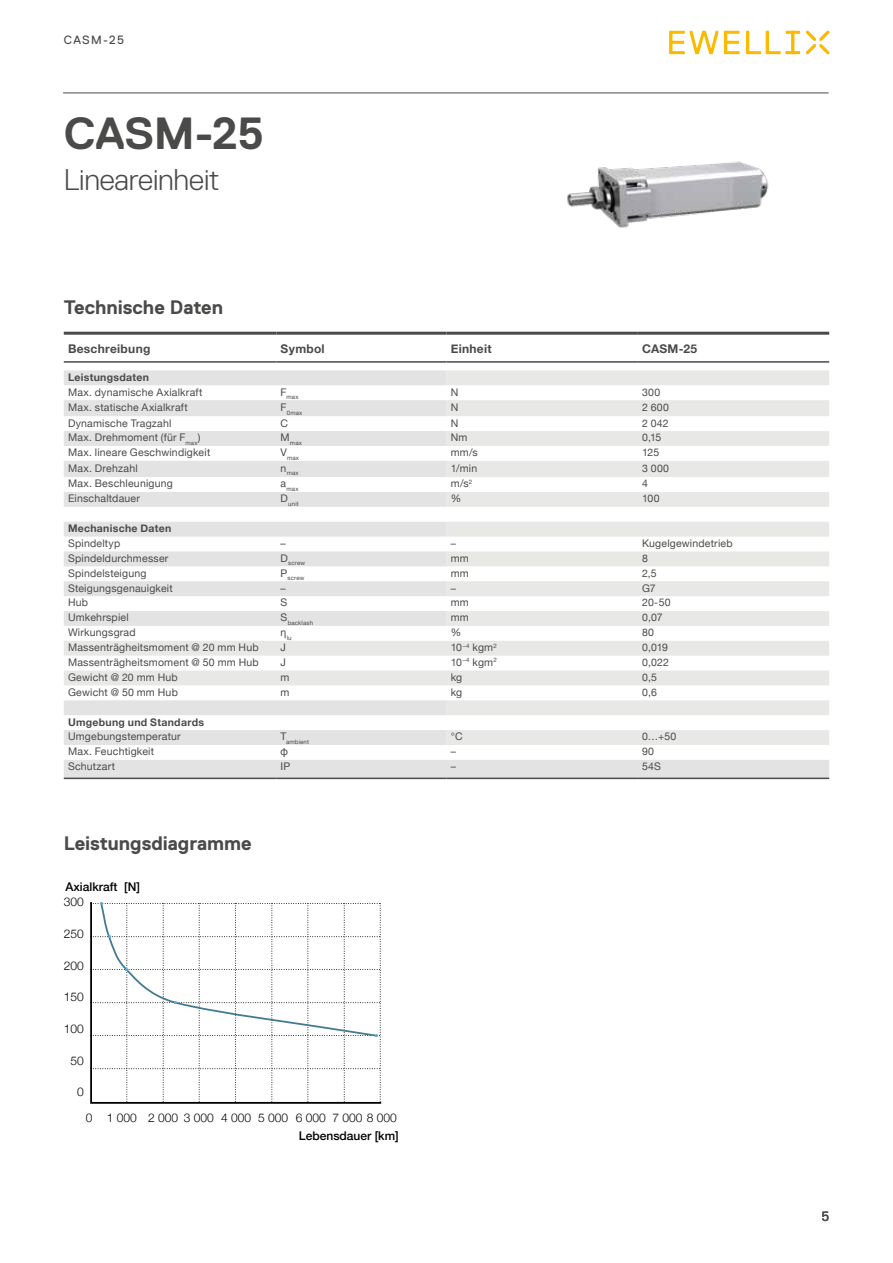
<style>
.page{position:relative;width:893px;height:1263px;background:#fff}
.page>*{position:absolute;margin:0;border:0;box-sizing:border-box;transform-origin:0 0}
.t1{font:700 45px "Replica Std";letter-spacing:-.01em;color:#4a4a49}
.t2{font:300 30px "Replica Std";letter-spacing:-.005em;color:#4a4a49}
.t3{font:700 19.5px "Replica Std";letter-spacing:-.005em;color:#4a4a49}
.t4{font:13.5px "Replica Std";color:#4a4a49}
.t5{font:300 12px "Helvetica Neue";color:#000}
.t6{font:700 12px "Helvetica Neue";letter-spacing:.025em;color:#4a4a49}
.t7{font:500 12px "Helvetica Neue";color:#000}
.t8{font:12px "Replica Std";letter-spacing:.11em;color:#4a4a49}
.t9{font:10.5px "Helvetica Neue";letter-spacing:.02em;color:#4a4a49}
.t10{font:700 10.5px "Helvetica Neue";letter-spacing:.025em;color:#4a4a49}
.t11{font:6.15px "Helvetica Neue";letter-spacing:.025em;color:#4a4a49}
</style>
<div class="page">
<hr style="left:63px;top:93px;width:765px;height:1px;background:#4a4a49">
<svg style="left:669px;top:31px;width:131px;height:23px"></svg>
<svg style="left:806px;top:31px;width:23px;height:23px"></svg>
<img style="left:567px;top:161px;width:202px;height:67px">
<div style="left:64px;top:760px;width:765px;height:18px;background:#e3e3e3"></div>
<svg style="left:64px;top:370px;width:765px;height:375px;fill:#e9e9e8"></svg>
<hr style="left:64px;top:332px;width:212px;height:3px;background:#4a4a49">
<hr style="left:276px;top:332px;width:170px;height:3px;background:#4a4a49">
<hr style="left:446px;top:332px;width:192px;height:3px;background:#4a4a49">
<hr style="left:638px;top:332px;width:191px;height:3px;background:#4a4a49">
<hr style="left:64px;top:361px;width:212px;height:2px;background:#4a4a49">
<hr style="left:276px;top:361px;width:170px;height:2px;background:#4a4a49">
<hr style="left:446px;top:361px;width:192px;height:2px;background:#4a4a49">
<hr style="left:638px;top:361px;width:191px;height:2px;background:#4a4a49">
<hr style="left:64px;top:778px;width:212px;height:1px;background:#4a4a49">
<hr style="left:276px;top:778px;width:170px;height:1px;background:#4a4a49">
<hr style="left:446px;top:778px;width:192px;height:1px;background:#4a4a49">
<hr style="left:638px;top:778px;width:191px;height:1px;background:#4a4a49">
<svg style="left:90px;top:902px;width:292px;height:202px"></svg>
<p class="t8" style="left:64px;top:34px;width:62px">CASM-25</p>
<h1 class="t1" style="left:64px;top:109px;width:202px">CASM-25</h1>
<h2 class="t2" style="left:64px;top:163px;width:157px">Lineareinheit</h2>
<h3 class="t3" style="left:64px;top:297px;width:161px">Technische Daten</h3>
<p class="t6" style="left:68px;top:340px;width:84px">Beschreibung</p>
<p class="t6" style="left:281px;top:340px;width:46px">Symbol</p>
<p class="t6" style="left:451px;top:340px;width:42px">Einheit</p>
<p class="t6" style="left:642px;top:340px;width:57px">CASM-25</p>
<p class="t10" style="left:68px;top:369px;width:82px">Leistungsdaten</p>
<p class="t9" style="left:68px;top:384px;width:136px">Max. dynamische Axialkraft</p>
<p class="t11" style="left:281px;top:392px;width:20px"><sup>F</sup>max</p>
<p class="t9" style="left:451px;top:384px;width:9px">N</p>
<p class="t9" style="left:642px;top:384px;width:20px">300</p>
<p class="t9" style="left:68px;top:400px;width:121px">Max. statische Axialkraft</p>
<p class="t11" style="left:281px;top:408px;width:23px"><sup>F</sup>0max</p>
<p class="t9" style="left:451px;top:400px;width:9px">N</p>
<p class="t9" style="left:642px;top:400px;width:28px">2 600</p>
<p class="t9" style="left:68px;top:415px;width:105px">Dynamische Tragzahl</p>
<p class="t9" style="left:281px;top:415px;width:9px">C</p>
<p class="t9" style="left:451px;top:415px;width:9px">N</p>
<p class="t9" style="left:642px;top:415px;width:28px">2 042</p>
<p class="t9" style="left:68px;top:430px;width:134px">Max. Drehmoment (für F<sub>max</sub>)</p>
<p class="t11" style="left:281px;top:438px;width:23px"><sup>M</sup>max</p>
<p class="t9" style="left:451px;top:430px;width:18px">Nm</p>
<p class="t9" style="left:642px;top:430px;width:21px">0,15</p>
<p class="t9" style="left:68px;top:445px;width:144px">Max. lineare Geschwindigkeit</p>
<p class="t11" style="left:281px;top:453px;width:20px"><sup>V</sup>max</p>
<p class="t9" style="left:451px;top:445px;width:29px">mm/s</p>
<p class="t9" style="left:642px;top:445px;width:19px">125</p>
<p class="t9" style="left:68px;top:460px;width:71px">Max. Drehzahl</p>
<p class="t11" style="left:281px;top:469px;width:20px"><sup>n</sup>max</p>
<p class="t9" style="left:451px;top:460px;width:28px">1/min</p>
<p class="t9" style="left:642px;top:460px;width:28px">3 000</p>
<p class="t9" style="left:68px;top:476px;width:106px">Max. Beschleunigung</p>
<p class="t11" style="left:281px;top:484px;width:19px"><sup>a</sup>max</p>
<p class="t9" style="left:451px;top:476px;width:23px">m/s<sup>2</sup></p>
<p class="t9" style="left:642px;top:476px;width:7px">4</p>
<p class="t9" style="left:68px;top:491px;width:73px">Einschaltdauer</p>
<p class="t11" style="left:281px;top:499px;width:20px"><sup>D</sup>unit</p>
<p class="t9" style="left:451px;top:491px;width:12px">%</p>
<p class="t9" style="left:642px;top:491px;width:19px">100</p>
<p class="t10" style="left:68px;top:520px;width:105px">Mechanische Daten</p>
<p class="t9" style="left:68px;top:536px;width:54px">Spindeltyp</p>
<p class="t9" style="left:281px;top:536px;width:7px">–</p>
<p class="t9" style="left:451px;top:536px;width:7px">–</p>
<p class="t9" style="left:642px;top:536px;width:92px">Kugelgewindetrieb</p>
<p class="t9" style="left:68px;top:550px;width:102px">Spindeldurchmesser</p>
<p class="t11" style="left:281px;top:559px;width:26px"><sup>D</sup>screw</p>
<p class="t9" style="left:451px;top:550px;width:20px">mm</p>
<p class="t9" style="left:642px;top:550px;width:7px">8</p>
<p class="t9" style="left:68px;top:565px;width:80px">Spindelsteigung</p>
<p class="t11" style="left:281px;top:573px;width:25px"><sup>P</sup>screw</p>
<p class="t9" style="left:451px;top:565px;width:20px">mm</p>
<p class="t9" style="left:642px;top:565px;width:16px">2,5</p>
<p class="t9" style="left:68px;top:580px;width:106px">Steigungsgenauigkeit</p>
<p class="t9" style="left:281px;top:580px;width:7px">–</p>
<p class="t9" style="left:451px;top:580px;width:7px">–</p>
<p class="t9" style="left:642px;top:580px;width:15px">G7</p>
<p class="t9" style="left:68px;top:595px;width:22px">Hub</p>
<p class="t9" style="left:281px;top:595px;width:8px">S</p>
<p class="t9" style="left:451px;top:595px;width:20px">mm</p>
<p class="t9" style="left:642px;top:595px;width:30px">20-50</p>
<p class="t9" style="left:68px;top:610px;width:62px">Umkehrspiel</p>
<p class="t11" style="left:281px;top:618px;width:34px"><sup>S</sup>backlash</p>
<p class="t9" style="left:451px;top:610px;width:20px">mm</p>
<p class="t9" style="left:642px;top:610px;width:22px">0,07</p>
<p class="t9" style="left:68px;top:625px;width:69px">Wirkungsgrad</p>
<p class="t11" style="left:281px;top:633px;width:12px"><sup>η</sup>lu</p>
<p class="t9" style="left:451px;top:625px;width:12px">%</p>
<p class="t9" style="left:642px;top:625px;width:13px">80</p>
<p class="t9" style="left:68px;top:640px;width:192px">Massenträgheitsmoment @ 20 mm Hub</p>
<p class="t9" style="left:281px;top:640px;width:7px">J</p>
<p class="t9" style="left:451px;top:640px;width:48px">10<sup>–4</sup> kgm<sup>2</sup></p>
<p class="t9" style="left:642px;top:640px;width:28px">0,019</p>
<p class="t9" style="left:68px;top:655px;width:192px">Massenträgheitsmoment @ 50 mm Hub</p>
<p class="t9" style="left:281px;top:655px;width:7px">J</p>
<p class="t9" style="left:451px;top:655px;width:48px">10<sup>–4</sup> kgm<sup>2</sup></p>
<p class="t9" style="left:642px;top:655px;width:28px">0,022</p>
<p class="t9" style="left:68px;top:669px;width:111px">Gewicht @ 20 mm Hub</p>
<p class="t9" style="left:281px;top:669px;width:10px">m</p>
<p class="t9" style="left:451px;top:669px;width:13px">kg</p>
<p class="t9" style="left:642px;top:669px;width:16px">0,5</p>
<p class="t9" style="left:68px;top:684px;width:111px">Gewicht @ 50 mm Hub</p>
<p class="t9" style="left:281px;top:684px;width:10px">m</p>
<p class="t9" style="left:451px;top:684px;width:13px">kg</p>
<p class="t9" style="left:642px;top:684px;width:16px">0,6</p>
<p class="t10" style="left:68px;top:714px;width:138px">Umgebung und Standards</p>
<p class="t9" style="left:68px;top:729px;width:114px">Umgebungstemperatur</p>
<p class="t11" style="left:281px;top:737px;width:30px"><sup>T</sup>ambient</p>
<p class="t9" style="left:451px;top:729px;width:13px">°C</p>
<p class="t9" style="left:642px;top:729px;width:36px">0…+50</p>
<p class="t9" style="left:68px;top:744px;width:88px">Max. Feuchtigkeit</p>
<p class="t9" style="left:281px;top:744px;width:9px">φ</p>
<p class="t9" style="left:451px;top:744px;width:7px">–</p>
<p class="t9" style="left:642px;top:744px;width:14px">90</p>
<p class="t9" style="left:68px;top:758px;width:49px">Schutzart</p>
<p class="t9" style="left:281px;top:758px;width:11px">IP</p>
<p class="t9" style="left:451px;top:758px;width:7px">–</p>
<p class="t9" style="left:642px;top:758px;width:20px">54S</p>
<h3 class="t3" style="left:64px;top:832px;width:189px">Leistungsdiagramme</h3>
<p class="t7" style="left:65px;top:877px;width:76px">Axialkraft [N]</p>
<p class="t5" style="left:64px;top:892px;width:22px">300</p>
<p class="t5" style="left:64px;top:924px;width:22px">250</p>
<p class="t5" style="left:64px;top:956px;width:22px">200</p>
<p class="t5" style="left:64px;top:987px;width:22px">150</p>
<p class="t5" style="left:64px;top:1019px;width:22px">100</p>
<p class="t5" style="left:70px;top:1050px;width:15px">50</p>
<p class="t5" style="left:77px;top:1082px;width:8px">0</p>
<p class="t5" style="left:86px;top:1108px;width:312px">0 1 000 2 000 3 000 4 000 5 000 6 000 7 000 8 000</p>
<p class="t7" style="left:299px;top:1126px;width:101px">Lebensdauer [km]</p>
<p class="t4" style="left:821px;top:1209px;width:9px">5</p>
</div>
